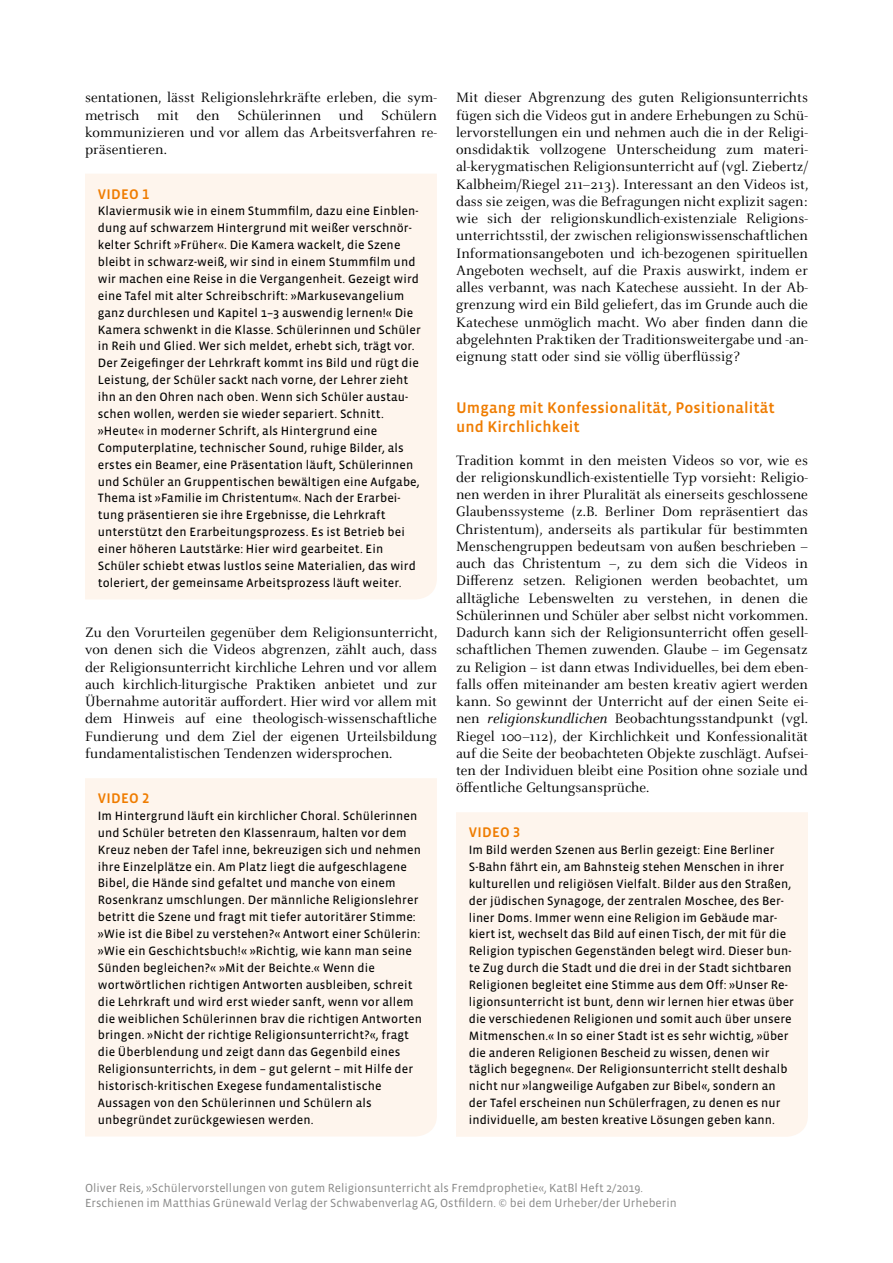
<style>
.page{position:relative;width:893px;height:1263px;background:#fff}
.page>*{position:absolute;margin:0;border:0;box-sizing:border-box;transform-origin:0 0}
.t1{font:500 15.75px/18.8px "Vista Sans OT";letter-spacing:.01em;color:#ef7c00}
.t2{font:15px/17.2px "Celeste Pro";letter-spacing:.005em;color:#000;text-align:justify}
.t3{font:500 14.25px "Vista Sans OT";letter-spacing:.02em;color:#ef7c00}
.t4{font:12.3px/17px "Vista Sans OT";letter-spacing:.01em;color:#000}
.t5{font:12px/14.4px "Vista Sans OT";color:#878786}
.s1{font-style:italic}
</style>
<div class="page">
<div style="left:85px;top:174px;width:352px;height:425px;background:#fef5ed"></div>
<div style="left:85px;top:778px;width:352px;height:358px;background:#fef5ed"></div>
<div style="left:456px;top:812px;width:352px;height:325px;background:#fef5ed"></div>
<p class="t2" style="left:85px;top:89px;width:353px">sentationen, lässt Religionslehrkräfte erleben, die sym&shy;metrisch mit den Schülerinnen und Schülern kommunizieren und vor allem das Arbeitsverfahren re&shy;präsentieren.</p>
<p class="t3" style="left:98px;top:186px;width:53px">VIDEO 1</p>
<p class="t4" style="left:98px;top:203px;width:324px">Klaviermusik wie in einem Stummfilm, dazu eine Einblen&shy;dung auf schwarzem Hintergrund mit weißer verschnör&shy;kelter Schrift »Früher«. Die Kamera wackelt, die Szene bleibt in schwarz-weiß, wir sind in einem Stummfilm und wir machen eine Reise in die Vergangenheit. Gezeigt wird eine Tafel mit alter Schreibschrift: »Markusevangelium ganz durchlesen und Kapitel 1–3 auswendig lernen!« Die Kamera schwenkt in die Klasse. Schülerinnen und Schüler in Reih und Glied. Wer sich meldet, erhebt sich, trägt vor.<br>Der Zeigefinger der Lehrkraft kommt ins Bild und rügt die Leistung, der Schüler sackt nach vorne, der Lehrer zieht ihn an den Ohren nach oben. Wenn sich Schüler austau&shy;schen wollen, werden sie wieder separiert. Schnitt. »Heute« in moderner Schrift, als Hintergrund eine Computerplatine, technischer Sound, ruhige Bilder, als erstes ein Beamer, eine Präsentation läuft, Schülerinnen und Schüler an Gruppentischen bewältigen eine Aufgabe, Thema ist »Familie im Christentum«. Nach der Erarbei&shy;tung präsentieren sie ihre Ergebnisse, die Lehrkraft unterstützt den Erarbeitungsprozess. Es ist Betrieb bei einer höheren Lautstärke: Hier wird gearbeitet. Ein Schüler schiebt etwas lustlos seine Materialien, das wird toleriert, der gemeinsame Arbeitsprozess läuft weiter.</p>
<p class="t2" style="left:85px;top:624px;width:354px">Zu den Vorurteilen gegenüber dem Religionsunterricht, von denen sich die Videos abgrenzen, zählt auch, dass der Religionsunterricht kirchliche Lehren und vor allem auch kirchlich-liturgische Praktiken anbietet und zur Übernahme autoritär auffordert. Hier wird vor allem mit dem Hinweis auf eine theologisch-wissenschaftliche Fundierung und dem Ziel der eigenen Urteilsbildung fundamentalistischen Tendenzen widersprochen.</p>
<p class="t3" style="left:98px;top:791px;width:53px">VIDEO 2</p>
<p class="t4" style="left:98px;top:807px;width:326px">Im Hintergrund läuft ein kirchlicher Choral. Schülerinnen und Schüler betreten den Klassenraum, halten vor dem Kreuz neben der Tafel inne, bekreuzigen sich und nehmen ihre Einzelplätze ein. Am Platz liegt die aufgeschlagene Bibel, die Hände sind gefaltet und manche von einem Rosenkranz umschlungen. Der männliche Religionslehrer betritt die Szene und fragt mit tiefer autoritärer Stimme: »Wie ist die Bibel zu verstehen?« Antwort einer Schülerin: »Wie ein Geschichtsbuch!« »Richtig, wie kann man seine Sünden begleichen?« »Mit der Beichte.« Wenn die wortwörtlichen richtigen Antworten ausbleiben, schreit die Lehrkraft und wird erst wieder sanft, wenn vor allem die weiblichen Schülerinnen brav die richtigen Antworten bringen. »Nicht der richtige Religionsunterricht?«, fragt die Überblendung und zeigt dann das Gegenbild eines Religionsunterrichts, in dem – gut gelernt – mit Hilfe der historisch-kritischen Exegese fundamentalistische Aussagen von den Schülerinnen und Schülern als unbegründet zurückgewiesen werden.</p>
<p class="t2" style="left:456px;top:89px;width:354px">Mit dieser Abgrenzung des guten Religionsunterrichts fügen sich die Videos gut in andere Erhebungen zu Schü&shy;lervorstellungen ein und nehmen auch die in der Religi&shy;onsdidaktik vollzogene Unterscheidung zum materi&shy;al-kerygmatischen Religionsunterricht auf (vgl. Ziebertz/ Kalbheim/Riegel 211–213). Interessant an den Videos ist, dass sie zeigen, was die Befragungen nicht explizit sagen: wie sich der religionskundlich-existenziale Religions&shy;unterrichtsstil, der zwischen religionswissenschaftlichen Informationsangeboten und ich-bezogenen spirituellen Angeboten wechselt, auf die Praxis auswirkt, indem er alles verbannt, was nach Katechese aussieht. In der Ab&shy;grenzung wird ein Bild geliefert, das im Grunde auch die Katechese unmöglich macht. Wo aber finden dann die abgelehnten Praktiken der Traditionsweitergabe und -an&shy;eignung statt oder sind sie völlig überflüssig?</p>
<p class="t1" style="left:456px;top:398px;width:320px">Umgang mit Konfessionalität, Positionalität und Kirchlichkeit</p>
<p class="t2" style="left:456px;top:451px;width:353px">Tradition kommt in den meisten Videos so vor, wie es der religionskundlich-existentielle Typ vorsieht: Religio&shy;nen werden in ihrer Pluralität als einerseits geschlossene Glaubenssysteme (z.B. Berliner Dom repräsentiert das Christentum), anderseits als partikular für bestimmten Menschengruppen bedeutsam von außen beschrieben – auch das Christentum –, zu dem sich die Videos in Differenz setzen. Religionen werden beobachtet, um alltägliche Lebenswelten zu verstehen, in denen die Schülerinnen und Schüler aber selbst nicht vorkommen.<br>Dadurch kann sich der Religionsunterricht offen gesell&shy;schaftlichen Themen zuwenden. Glaube – im Gegensatz zu Religion – ist dann etwas Individuelles, bei dem eben&shy;falls offen miteinander am besten kreativ agiert werden kann. So gewinnt der Unterricht auf der einen Seite ei&shy;nen <span class="s1">religionskundlichen</span> Beobachtungsstandpunkt (vgl.<br>Riegel 100–112), der Kirchlichkeit und Konfessionalität auf die Seite der beobachteten Objekte zuschlägt. Aufsei&shy;ten der Individuen bleibt eine Position ohne soziale und öffentliche Geltungsansprüche.</p>
<p class="t3" style="left:469px;top:825px;width:53px">VIDEO 3</p>
<p class="t4" style="left:469px;top:841px;width:327px">Im Bild werden Szenen aus Berlin gezeigt: Eine Berliner S-Bahn fährt ein, am Bahnsteig stehen Menschen in ihrer kulturellen und religiösen Vielfalt. Bilder aus den Straßen, der jüdischen Synagoge, der zentralen Moschee, des Ber&shy;liner Doms. Immer wenn eine Religion im Gebäude mar&shy;kiert ist, wechselt das Bild auf einen Tisch, der mit für die Religion typischen Gegenständen belegt wird. Dieser bun&shy;te Zug durch die Stadt und die drei in der Stadt sichtbaren Religionen begleitet eine Stimme aus dem Off: »Unser Re&shy;ligionsunterricht ist bunt, denn wir lernen hier etwas über die verschiedenen Religionen und somit auch über unsere Mitmenschen.« In so einer Stadt ist es sehr wichtig, »über die anderen Religionen Bescheid zu wissen, denen wir täglich begegnen«. Der Religionsunterricht stellt deshalb nicht nur »langweilige Aufgaben zur Bibel«, sondern an der Tafel erscheinen nun Schülerfragen, zu denen es nur individuelle, am besten kreative Lösungen geben kann.</p>
<p class="t5" style="left:85px;top:1181px;width:593px">Oliver Reis, »Schülervorstellungen von gutem Religionsunterricht als Fremdprophetie«, KatBl Heft 2/2019.<br>Erschienen im Matthias Grünewald Verlag der Schwabenverlag AG, Ostfildern. © bei dem Urheber/der Urheberin</p>
</div>
